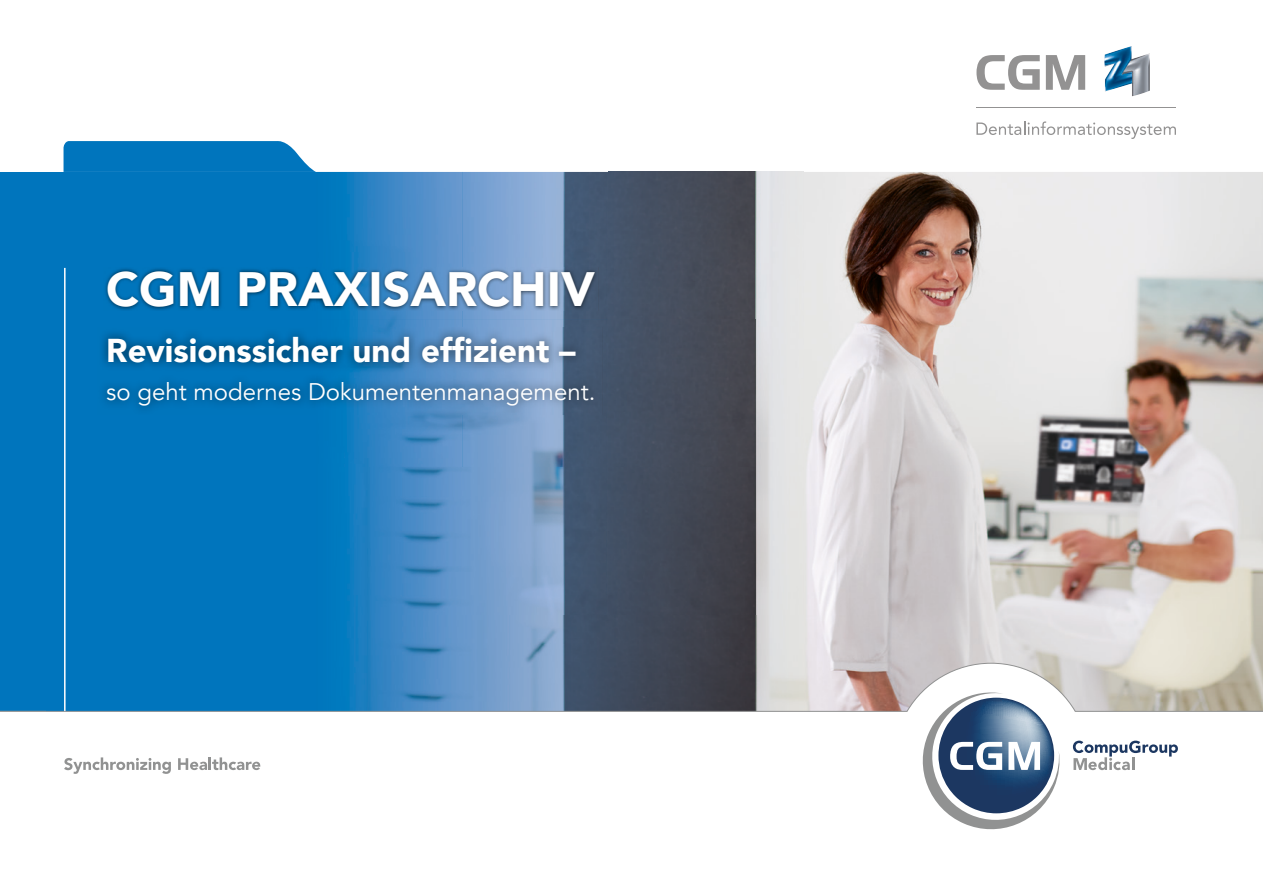
<style>
.page{position:relative;width:1263px;height:893px;background:#fff}
.page>*{position:absolute;margin:0;border:0;box-sizing:border-box;transform-origin:0 0}
.t1{font:900 48.15px "Avenir";color:#fff}
.t2{font:900 33px "Avenir";color:#fff}
.t3{font:24px "Avenir";color:#fff}
</style>
<div class="page">
<div style="left:0;top:172px;width:674px;height:542px;background:#0075bd"></div>
<img style="left:804px;top:172px;width:459px;height:490px">
<svg style="left:63px;top:141px;width:253px;height:31px;background:#127fc1"></svg>
<img style="left:347px;top:172px;width:457px;height:490px">
<hr style="left:64px;top:268px;width:2px;height:625px;background:#fff">
<svg style="left:46px;top:712px;width:1092px;height:59px"></svg>
<svg style="left:913px;top:712px;width:147px;height:118px"></svg>
<svg style="left:1073px;top:741px;width:105px;height:29px"></svg>
<svg style="left:46px;top:662px;width:1171px;height:50px"></svg>
<svg style="left:64px;top:757px;width:107px;height:17px"></svg>
<svg style="left:178px;top:757px;width:82px;height:13px"></svg>
<img style="left:105px;top:267px;width:493px;height:44px">
<svg style="left:1217px;top:662px;width:46px;height:50px;background:#b7b09d"></svg>
<svg style="left:0;top:710px;width:46px;height:4px"></svg>
<img style="left:102px;top:327px;width:500px;height:88px">
<hr style="left:976px;top:107px;width:200px;height:1px;background:#939292">
<svg style="left:976px;top:121px;width:200px;height:18px"></svg>
<svg style="left:976px;top:55px;width:64px;height:35px"></svg>
<svg style="left:1046px;top:55px;width:39px;height:35px"></svg>
<img style="left:1104px;top:46px;width:46px;height:50px">
<h1 class="t1" style="left:106px;top:248px;width:490px">CGM PRAXISARCHIV</h1>
<h2 class="t2" style="left:106px;top:322px;width:471px">Revisionssicher und effizient –</h2>
<p class="t3" style="left:106px;top:377px;width:490px">so geht modernes Dokumentenmanagement.</p>
</div>
